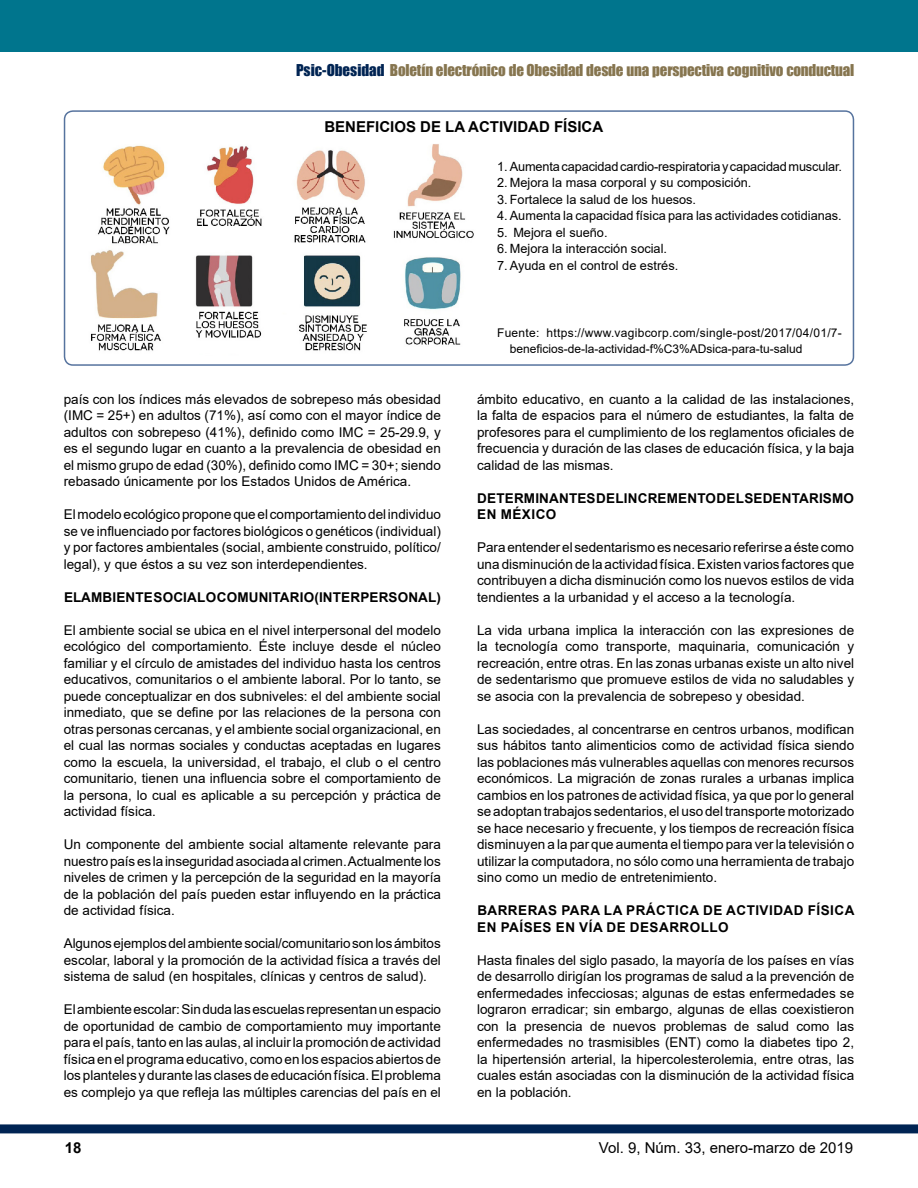
<style>
.page{position:relative;width:918px;height:1188px;background:#fff}
.page>*{position:absolute;margin:0;border:0;box-sizing:border-box;transform-origin:0 0}
.t1{font:15px "Impact";letter-spacing:-.01em;color:#86754f}
.t2{font:700 15px "Arial";color:#000}
.t3{font:15px "Arial";color:#000}
.t4{font:13.5px/16.5px "Arial";color:#000;text-align:justify}
.t5{font:700 13.5px "Arial";letter-spacing:.035em;color:#000}
.t6{font:12.75px "Arial";color:#000}
.t7{font:12px/16.5px "Arial";letter-spacing:.025em;color:#000}
.s1{color:#002453}
</style>
<div class="page">
<div style="left:0;top:1124px;width:918px;height:9px;background:#002453"></div>
<img style="left:90px;top:144px;width:384px;height:207px">
<div style="left:64px;top:110px;width:790px;height:256px;border:2px solid #56739e;border-radius:9px"></div>
<div style="left:0;top:0;width:918px;height:51px;background:#00758d"></div>
<p class="t1" style="left:296px;top:59px;width:560px"><span class="s1">Psic-Obesidad</span> Boletín electrónico de Obesidad desde una perspectiva cognitivo conductual</p>
<p class="t2" style="left:324px;top:116px;width:280px">BENEFICIOS DE LA ACTIVIDAD FÍSICA</p>
<p class="t6" style="left:497px;top:158px;width:346px">1. Aumenta capacidad cardio-respiratoria y capacidad muscular.</p>
<p class="t6" style="left:497px;top:174px;width:256px">2. Mejora la masa corporal y su composición.</p>
<p class="t6" style="left:497px;top:191px;width:201px">3. Fortalece la salud de los huesos.</p>
<p class="t6" style="left:497px;top:207px;width:346px">4. Aumenta la capacidad física para las actividades cotidianas.</p>
<p class="t6" style="left:497px;top:224px;width:112px">5. Mejora el sueño.</p>
<p class="t6" style="left:497px;top:240px;width:172px">6. Mejora la interacción social.</p>
<p class="t6" style="left:497px;top:257px;width:183px">7. Ayuda en el control de estrés.</p>
<p class="t4" style="left:64px;top:391px;width:379px">país con los índices más elevados de sobrepeso más obesidad (IMC = 25+) en adultos (71%), así como con el mayor índice de adultos con sobrepeso (41%), definido como IMC = 25-29.9, y es el segundo lugar en cuanto a la prevalencia de obesidad en el mismo grupo de edad (30%), definido como IMC = 30+; siendo rebasado únicamente por los Estados Unidos de América.</p>
<p class="t4" style="left:64px;top:506px;width:379px">El modelo ecológico propone que el comportamiento del individuo se ve influenciado por factores biológicos o genéticos (individual) y por factores ambientales (social, ambiente construido, político/ legal), y que éstos a su vez son interdependientes.</p>
<p class="t5" style="left:64px;top:588px;width:28px">ELAMBIENTE</p>
<p class="t5" style="left:154px;top:588px;width:10px">SOCIAL</p>
<p class="t5" style="left:206px;top:588px;width:21px">OCOMUNITARIO</p>
<p class="t5" style="left:315px;top:588px;width:15px">(INTERPERSONAL</p>
<p class="t5" style="left:436px;top:588px;width:6px">)</p>
<p class="t4" style="left:64px;top:622px;width:379px">El ambiente social se ubica en el nivel interpersonal del modelo ecológico del comportamiento. Éste incluye desde el núcleo familiar y el círculo de amistades del individuo hasta los centros educativos, comunitarios o el ambiente laboral. Por lo tanto, se puede conceptualizar en dos subniveles: el del ambiente social inmediato, que se define por las relaciones de la persona con otras personas cercanas, y el ambiente social organizacional, en el cual las normas sociales y conductas aceptadas en lugares como la escuela, la universidad, el trabajo, el club o el centro comunitario, tienen una influencia sobre el comportamiento de la persona, lo cual es aplicable a su percepción y práctica de actividad física.</p>
<p class="t4" style="left:64px;top:836px;width:379px">Un componente del ambiente social altamente relevante para nuestro país es la inseguridad asociada al crimen. Actualmente los niveles de crimen y la percepción de la seguridad en la mayoría de la población del país pueden estar influyendo en la práctica de actividad física.</p>
<p class="t4" style="left:64px;top:935px;width:379px">Algunos ejemplos del ambiente social/comunitario son los ámbitos escolar, laboral y la promoción de la actividad física a través del sistema de salud (en hospitales, clínicas y centros de salud).</p>
<p class="t4" style="left:64px;top:1001px;width:379px">El ambiente escolar: Sin duda las escuelas representan un espacio de oportunidad de cambio de comportamiento muy importante para el país, tanto en las aulas, al incluir la promoción de actividad física en el programa educativo, como en los espacios abiertos de los planteles y durante las clases de educación física. El problema es complejo ya que refleja las múltiples carencias del país en el</p>
<p class="t7" style="left:510px;top:324px;width:334px;text-indent:-13px">Fuente: https://www.vagibcorp.com/single-post/2017/04/01/7- beneficios-de-la-actividad-f%C3%ADsica-para-tu-salud</p>
<p class="t4" style="left:477px;top:391px;width:379px">ámbito educativo, en cuanto a la calidad de las instalaciones, la falta de espacios para el número de estudiantes, la falta de profesores para el cumplimiento de los reglamentos oficiales de frecuencia y duración de las clases de educación física, y la baja calidad de las mismas.</p>
<p class="t5" style="left:477px;top:489px;width:20px">DETERMINANTES</p>
<p class="t5" style="left:596px;top:489px;width:10px">DEL</p>
<p class="t5" style="left:624px;top:489px;width:11px">INCREMENTO</p>
<p class="t5" style="left:717px;top:489px;width:10px">DEL</p>
<p class="t5" style="left:744px;top:489px;width:11px">SEDENTARISMO</p>
<p class="t5" style="left:477px;top:505px;width:55px">EN MÉXICO</p>
<p class="t4" style="left:477px;top:539px;width:379px">Para entender el sedentarismo es necesario referirse a éste como una disminución de la actividad física. Existen varios factores que contribuyen a dicha disminución como los nuevos estilos de vida tendientes a la urbanidad y el acceso a la tecnología.</p>
<p class="t4" style="left:477px;top:622px;width:379px">La vida urbana implica la interacción con las expresiones de la tecnología como transporte, maquinaria, comunicación y recreación, entre otras. En las zonas urbanas existe un alto nivel de sedentarismo que promueve estilos de vida no saludables y se asocia con la prevalencia de sobrepeso y obesidad.</p>
<p class="t4" style="left:477px;top:721px;width:379px">Las sociedades, al concentrarse en centros urbanos, modifican sus hábitos tanto alimenticios como de actividad física siendo las poblaciones más vulnerables aquellas con menores recursos económicos. La migración de zonas rurales a urbanas implica cambios en los patrones de actividad física, ya que por lo general se adoptan trabajos sedentarios, el uso del transporte motorizado se hace necesario y frecuente, y los tiempos de recreación física disminuyen a la par que aumenta el tiempo para ver la televisión o utilizar la computadora, no sólo como una herramienta de trabajo sino como un medio de entretenimiento.</p>
<p class="t5" style="left:477px;top:901px;width:22px">BARRERAS</p>
<p class="t5" style="left:561px;top:901px;width:11px">PARA</p>
<p class="t5" style="left:604px;top:901px;width:62px">LA PRÁCTICA</p>
<p class="t5" style="left:703px;top:901px;width:33px">DE ACTIVIDAD</p>
<p class="t5" style="left:808px;top:901px;width:23px">FÍSICA</p>
<p class="t5" style="left:477px;top:918px;width:57px">EN PAÍSES</p>
<p class="t5" style="left:556px;top:918px;width:85px">EN VÍADE DESARROLLO</p>
<p class="t4" style="left:477px;top:952px;width:379px">Hasta finales del siglo pasado, la mayoría de los países en vías de desarrollo dirigían los programas de salud a la prevención de enfermedades infecciosas; algunas de estas enfermedades se lograron erradicar; sin embargo, algunas de ellas coexistieron con la presencia de nuevos problemas de salud como las enfermedades no trasmisibles (ENT) como la diabetes tipo 2, la hipertensión arterial, la hipercolesterolemia, entre otras, las cuales están asociadas con la disminución de la actividad física en la población.</p>
<p class="t2" style="left:65px;top:1137px;width:18px">18</p>
<p class="t3" style="left:599px;top:1137px;width:256px">Vol. 9, Núm. 33, enero-marzo de 2019</p>
</div>
